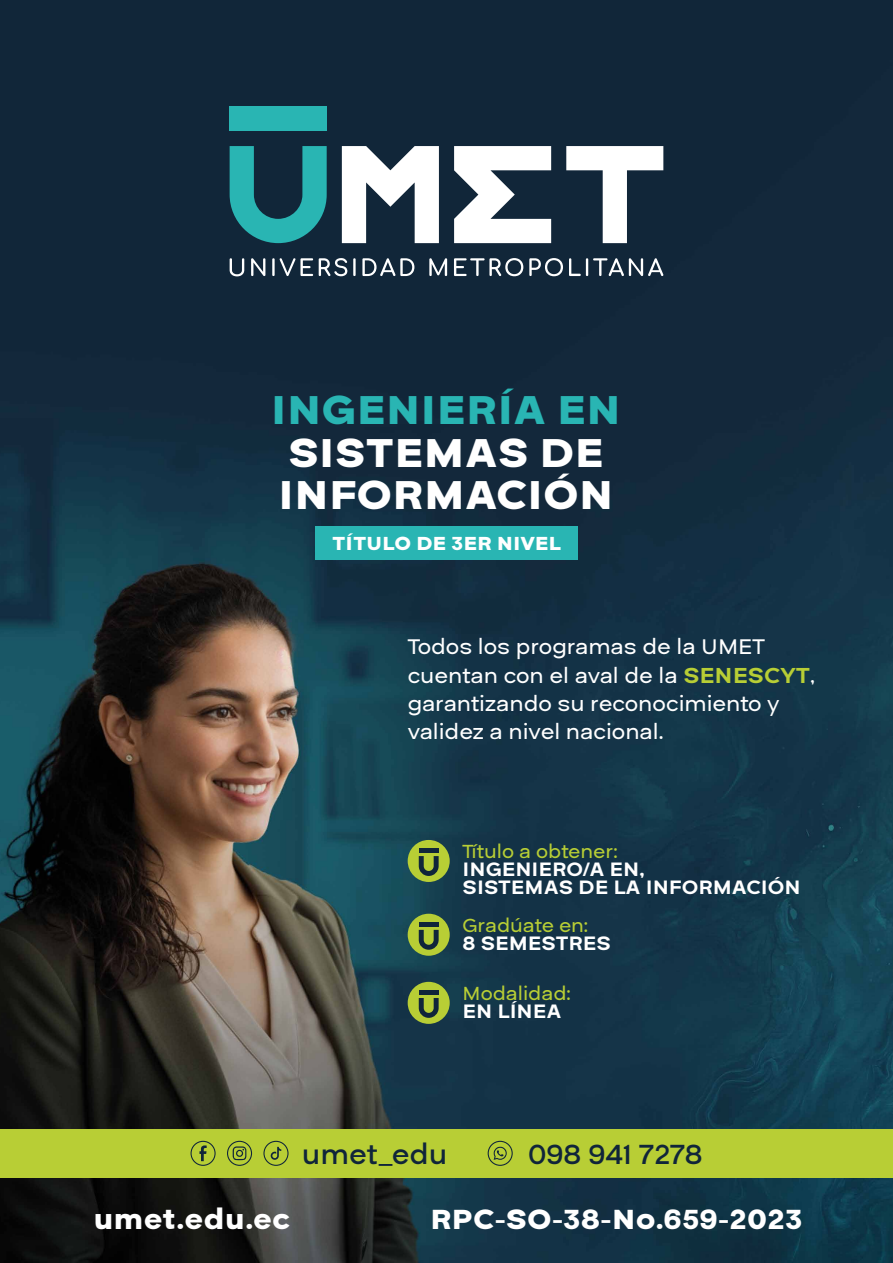
<style>
.page{position:relative;width:893px;height:1263px;background:#fff}
.page>*{position:absolute;margin:0;border:0;box-sizing:border-box;transform-origin:0 0}
.t1{font:900 43.5px/42.6px "Nugros";color:#fff}
.t2{font:900 43.5px "Nugros";color:#29b5b3}
.t3{font:900 30px "Nugros";color:#fff}
.t4{font:500 30px "Nugros";color:#10253a}
.t5{font:23.55px/28.2px "Nugros";color:#fff}
.t6{font:700 21px/18px "Nugros";color:#fff}
.t7{font:21px "Nugros";color:#b8ce35}
.t8{font:900 20.4px "Nugros";color:#fff}
.s1{font-weight:700;color:#b8ce35}
</style>
<div class="page">
<img style="left:0;top:0;width:893px;height:1263px">
<div style="left:0;top:1129px;width:893px;height:48px;background:#b8ce35"></div>
<svg style="left:488px;top:1141px;width:25px;height:25px"></svg>
<svg style="left:227px;top:1141px;width:25px;height:25px"></svg>
<svg style="left:263px;top:1141px;width:26px;height:25px"></svg>
<svg style="left:191px;top:1141px;width:25px;height:25px"></svg>
<svg style="left:230px;top:258px;width:14px;height:18px"></svg>
<svg style="left:251px;top:258px;width:14px;height:18px"></svg>
<svg style="left:272px;top:258px;width:41px;height:18px"></svg>
<svg style="left:319px;top:258px;width:28px;height:18px"></svg>
<svg style="left:353px;top:258px;width:3px;height:18px"></svg>
<svg style="left:362px;top:258px;width:52px;height:18px"></svg>
<svg style="left:429px;top:258px;width:18px;height:18px"></svg>
<svg style="left:454px;top:258px;width:69px;height:18px"></svg>
<svg style="left:529px;top:258px;width:34px;height:18px"></svg>
<svg style="left:569px;top:258px;width:94px;height:18px"></svg>
<div style="left:230px;top:107px;width:97px;height:24px;background:#29b5b3"></div>
<svg style="left:230px;top:146px;width:97px;height:97px;background:#1e737b"></svg>
<svg style="left:342px;top:146px;width:97px;height:97px"></svg>
<svg style="left:454px;top:146px;width:97px;height:97px"></svg>
<svg style="left:566px;top:146px;width:97px;height:97px"></svg>
<div style="left:408px;top:840px;width:42px;height:42px;background:#b8ce35;border-radius:50%"></div>
<div style="left:419px;top:848px;width:20px;height:5px;background:#10253a"></div>
<svg style="left:419px;top:856px;width:20px;height:20px"></svg>
<div style="left:408px;top:914px;width:42px;height:42px;background:#b8ce35;border-radius:50%"></div>
<div style="left:419px;top:922px;width:20px;height:5px;background:#10253a"></div>
<svg style="left:419px;top:930px;width:20px;height:20px"></svg>
<div style="left:408px;top:982px;width:42px;height:42px;background:#b8ce35;border-radius:50%"></div>
<div style="left:419px;top:990px;width:20px;height:5px;background:#10253a"></div>
<svg style="left:419px;top:998px;width:20px;height:20px"></svg>
<div style="left:315px;top:527px;width:263px;height:33px;background:#29b5b3"></div>
<svg style="left:578px;top:1262px;width:315px;height:1px"></svg>
<h1 class="t2" style="left:271px;top:385px;width:352px">INGENIERÍA EN</h1>
<h1 class="t1" style="left:278px;top:433px;width:337px">SISTEMAS DE<br>INFORMACIÓN</h1>
<p class="t8" style="left:332px;top:531px;width:230px">TÍTULO DE 3ER NIVEL</p>
<p class="t5" style="left:408px;top:633px;width:409px">Todos los programas de la UMET cuentan con el aval de la <span class="s1">SENESCYT</span>, garantizando su reconocimiento y validez a nivel nacional.</p>
<p class="t7" style="left:463px;top:840px;width:156px">Título a obtener:</p>
<p class="t6" style="left:463px;top:861px;width:340px">INGENIERO/A EN,<br>SISTEMAS DE LA INFORMACIÓN</p>
<p class="t7" style="left:463px;top:913px;width:127px">Gradúate en:</p>
<p class="t6" style="left:463px;top:934px;width:150px">8 SEMESTRES</p>
<p class="t7" style="left:463px;top:982px;width:110px">Modalidad:</p>
<p class="t6" style="left:463px;top:1003px;width:100px">EN LÍNEA</p>
<p class="t4" style="left:302px;top:1137px;width:147px">umet_edu</p>
<p class="t4" style="left:528px;top:1137px;width:176px">098 941 7278</p>
<p class="t3" style="left:93px;top:1202px;width:199px">umet.edu.ec</p>
<p class="t3" style="left:430px;top:1202px;width:374px">RPC-SO-38-No.659-2023</p>
</div>
